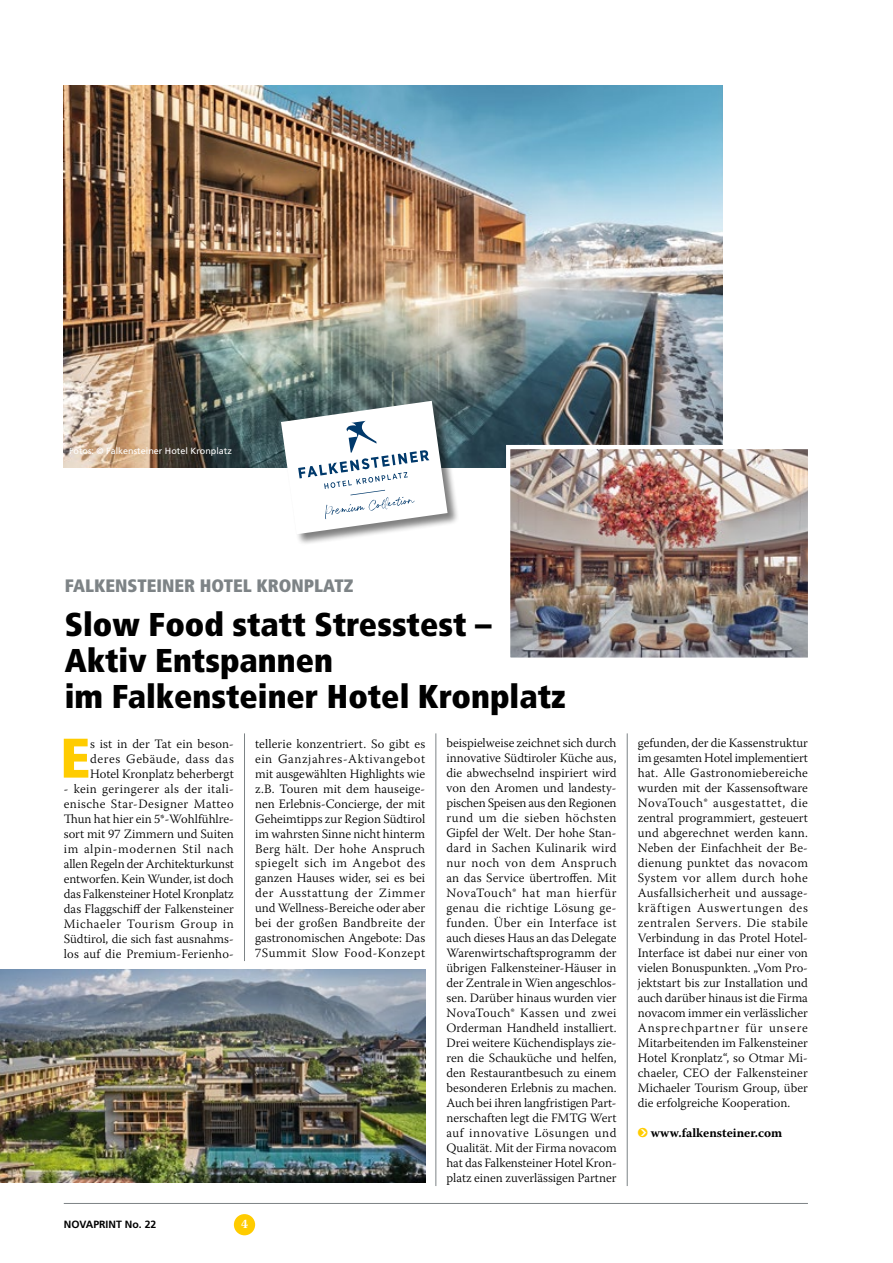
<style>
.page{position:relative;width:893px;height:1263px;background:#fff}
.page>*{position:absolute;margin:0;border:0;box-sizing:border-box;transform-origin:0 0}
.t1{font:900 condensed 55.8px "Frutiger";color:#fc0}
.t2{font:900 condensed 33px/36px "Frutiger";color:#000}
.t3{font:900 condensed 18px "Frutiger";color:#7d8386}
.t4{font:300 12.75px/15px "Warnock Pro";color:#000;text-align:justify}
.t5{font:700 12.75px "Warnock Pro";color:#000}
.t6{font:700 12.75px "Warnock Pro";color:#fff}
.t7{font:700 10.5px "Frutiger";color:#000}
.t8{font:9px "Frutiger";color:#fff}
.s1{font-family:"Arm Bol";font-weight:400;color:#fc0}
</style>
<div class="page">
<hr style="left:64px;top:1203px;width:744px;height:1px;background:#7d8386">
<div style="left:234px;top:1214px;width:21px;height:21px;background:#fc0;border-radius:50%"></div>
<hr style="left:244px;top:733px;width:1px;height:228px;background:#7d8386">
<hr style="left:435px;top:733px;width:1px;height:453px;background:#7d8386">
<hr style="left:627px;top:733px;width:1px;height:453px;background:#7d8386">
<img style="left:0;top:969px;width:425px;height:213px">
<img style="left:64px;top:85px;width:659px;height:383px">
<div style="left:282px;top:401px;width:177px;height:145px;background:#000;opacity:.5"></div>
<svg style="left:281px;top:401px;width:167px;height:133px"></svg>
<img style="left:504px;top:443px;width:304px;height:215px">
<p class="t8" style="left:69px;top:446px;width:164px">Fotos: © Falkensteiner Hotel Kronplatz</p>
<h3 class="t3" style="left:65px;top:574px;width:290px">FALKENSTEINER HOTEL KRONPLATZ</h3>
<h2 class="t2" style="left:65px;top:606px;width:502px">Slow Food statt Stresstest –<br>Aktiv Entspannen<br>im Falkensteiner Hotel Kronplatz</h2>
<h1 class="t1" style="left:60px;top:724px;width:31px">E</h1>
<p class="t4" style="left:90px;top:736px;width:145px">s ist in der Tat ein beson&shy;deres Gebäude, dass das Hotel Kronplatz beherbergt</p>
<p class="t4" style="left:64px;top:781px;width:172px">- kein geringerer als der itali&shy;enische Star-Designer Matteo Thun hat hier ein 5*-Wohlfühlre&shy;sort mit 97 Zimmern und Suiten im alpin-modernen Stil nach allen Regeln der Architekturkunst entworfen. Kein Wunder, ist doch das Falkensteiner Hotel Kronplatz das Flaggschiff der Falkensteiner Michaeler Tourism Group in Südtirol, die sich fast ausnahms&shy;los auf die Premium-Ferienho-</p>
<p class="t4" style="left:255px;top:736px;width:172px">tellerie konzentriert. So gibt es ein Ganzjahres-Aktivangebot mit ausgewählten Highlights wie z.B. Touren mit dem hauseige&shy;nen Erlebnis-Concierge, der mit Geheimtipps zur Region Südtirol im wahrsten Sinne nicht hinterm Berg hält. Der hohe Anspruch spiegelt sich im Angebot des ganzen Hauses wider, sei es bei der Ausstattung der Zimmer und Wellness-Bereiche oder aber bei der großen Bandbreite der gastronomischen Angebote: Das 7Summit Slow Food-Konzept</p>
<p class="t4" style="left:446px;top:735px;width:172px">beispielweise zeichnet sich durch innovative Südtiroler Küche aus, die abwechselnd inspiriert wird von den Aromen und landesty&shy;pischen Speisen aus den Regionen rund um die sieben höchsten Gipfel der Welt. Der hohe Stan&shy;dard in Sachen Kulinarik wird nur noch von dem Anspruch an das Service übertroffen. Mit NovaTouch® hat man hierfür genau die richtige Lösung ge&shy;funden. Über ein Interface ist auch dieses Haus an das Delegate Warenwirtschaftsprogramm der übrigen Falkensteiner-Häuser in der Zentrale in Wien angeschlos&shy;sen. Darüber hinaus wurden vier NovaTouch® Kassen und zwei Orderman Handheld installiert.<br>Drei weitere Küchendisplays zie&shy;ren die Schauküche und helfen, den Restaurantbesuch zu einem besonderen Erlebnis zu machen.<br>Auch bei ihren langfristigen Part&shy;nerschaften legt die FMTG Wert auf innovative Lösungen und Qualität. Mit der Firma novacom hat das Falkensteiner Hotel Kron&shy;platz einen zuverlässigen Partner</p>
<p class="t4" style="left:638px;top:735px;width:172px">gefunden, der die Kassenstruktur im gesamten Hotel implementiert hat. Alle Gastronomiebereiche wurden mit der Kassensoftware NovaTouch® ausgestattet, die zentral programmiert, gesteuert und abgerechnet werden kann.<br>Neben der Einfachheit der Be&shy;dienung punktet das novacom System vor allem durch hohe Ausfallsicherheit und aussage&shy;kräftigen Auswertungen des zentralen Servers. Die stabile Verbindung in das Protel Hotel-Interface ist dabei nur einer von vielen Bonuspunkten. „Vom Pro&shy;jektstart bis zur Installation und auch darüber hinaus ist die Firma novacom immer ein verlässlicher Ansprechpartner für unsere Mitarbeitenden im Falkensteiner Hotel Kronplatz“, so Otmar Mi&shy;chaeler, CEO der Falkensteiner Michaeler Tourism Group, über die erfolgreiche Kooperation.</p>
<p class="t5" style="left:638px;top:1125px;width:146px"><span class="s1">ç</span> www.falkensteiner.com</p>
<p class="t7" style="left:64px;top:1218px;width:94px">NOVAPRINT No. 22</p>
<p class="t6" style="left:241px;top:1216px;width:8px">4</p>
</div>
